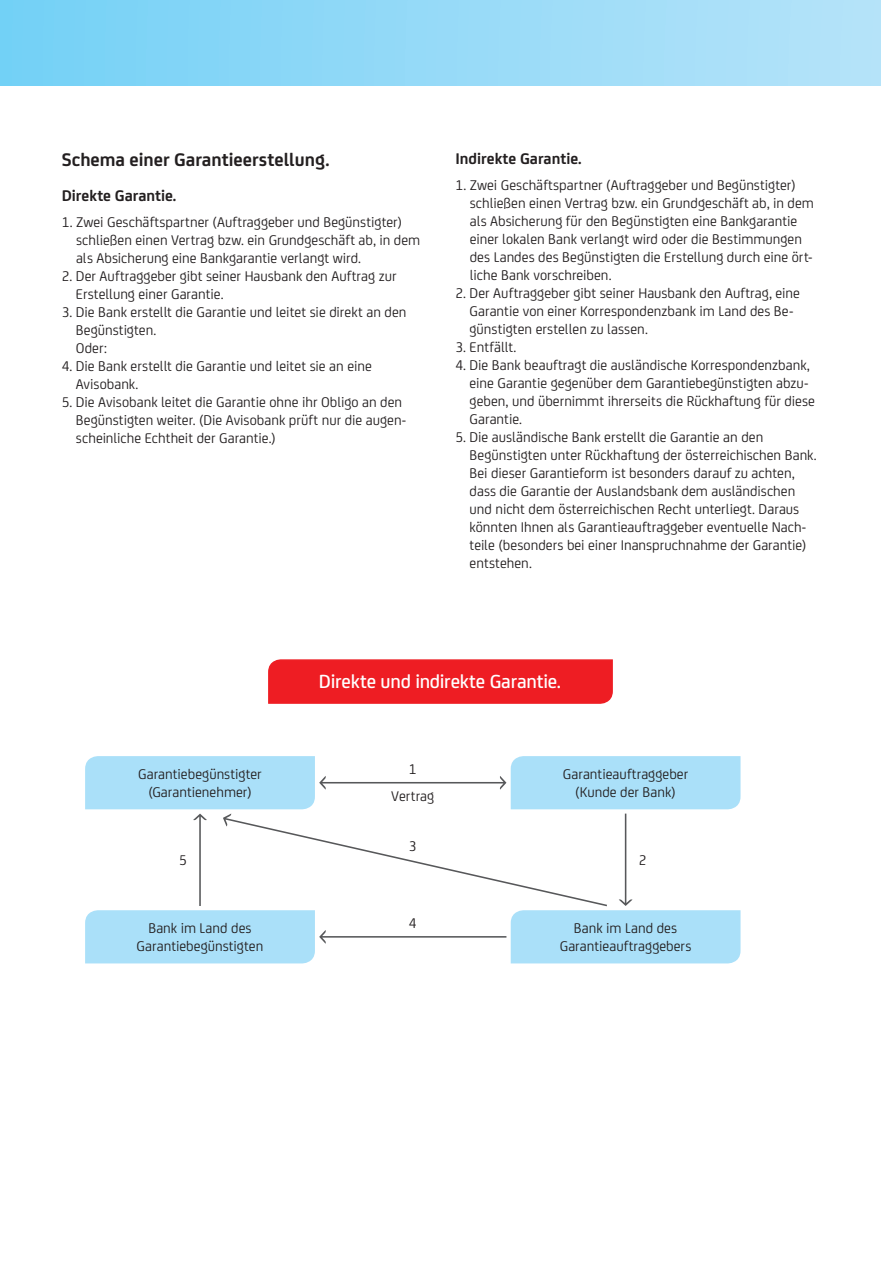
<style>
.page{position:relative;width:881px;height:1263px;background:#fff}
.page>*{position:absolute;margin:0;border:0;box-sizing:border-box;transform-origin:0 0}
.t1{font:500 20.25px "Uni Credit";letter-spacing:-.01em;color:#fff}
.t2{font:700 19.5px "Uni Credit";color:#231f20}
.t3{font:700 16.5px "Uni Credit";color:#231f20}
.t4{font:15px/18px "Uni Credit";color:#231f20}
</style>
<div class="page">
<div style="left:0;top:0;width:880px;height:85px;background:linear-gradient(to right,#74d1f6,#b6e3f9)"></div>
<div style="left:268px;top:659px;width:345px;height:45px;background:#ee1d23"></div>
<svg style="left:85px;top:756px;width:655px;height:207px"></svg>
<h2 class="t2" style="left:62px;top:145px;width:269px">Schema einer Garantieerstellung.</h2>
<p class="t3" style="left:62px;top:183px;width:116px">Direkte Garantie.</p>
<p class="t4" style="left:76px;top:212px;width:345px;text-indent:-14px">1. Zwei Geschäftspartner (Auftraggeber und Begünstigter) schließen einen Vertrag bzw. ein Grundgeschäft ab, in dem als Absicherung eine Bankgarantie verlangt wird.</p>
<p class="t4" style="left:76px;top:266px;width:322px;text-indent:-14px">2. Der Auftraggeber gibt seiner Hausbank den Auftrag zur<br>Erstellung einer Garantie.</p>
<p class="t4" style="left:76px;top:302px;width:332px;text-indent:-14px">3. Die Bank erstellt die Garantie und leitet sie direkt an den<br>Begünstigten.<br>Oder:</p>
<p class="t4" style="left:76px;top:356px;width:297px;text-indent:-14px">4. Die Bank erstellt die Garantie und leitet sie an eine<br>Avisobank.</p>
<p class="t4" style="left:76px;top:392px;width:332px;text-indent:-14px">5. Die Avisobank leitet die Garantie ohne ihr Obligo an den<br>Begünstigten weiter. (Die Avisobank prüft nur die augen&shy;scheinliche Echtheit der Garantie.)</p>
<p class="t3" style="left:455px;top:146px;width:128px">Indirekte Garantie.</p>
<p class="t4" style="left:469px;top:175px;width:345px;text-indent:-14px">1. Zwei Geschäftspartner (Auftraggeber und Begünstigter) schließen einen Vertrag bzw. ein Grundgeschäft ab, in dem als Absicherung für den Begünstigten eine Bankgarantie einer lokalen Bank verlangt wird oder die Bestimmungen des Landes des Begünstigten die Erstellung durch eine ört&shy;liche Bank vorschreiben.</p>
<p class="t4" style="left:469px;top:283px;width:332px;text-indent:-14px">2. Der Auftraggeber gibt seiner Hausbank den Auftrag, eine<br>Garantie von einer Korrespondenzbank im Land des Be&shy;günstigten erstellen zu lassen.</p>
<p class="t4" style="left:455px;top:337px;width:62px">3. Entfällt.</p>
<p class="t4" style="left:469px;top:355px;width:347px;text-indent:-14px">4. Die Bank beauftragt die ausländische Korrespondenzbank, eine Garantie gegenüber dem Garantiebegünstigten abzu&shy;geben, und übernimmt ihrerseits die Rückhaftung für diese Garantie.</p>
<p class="t4" style="left:469px;top:427px;width:348px;text-indent:-14px">5. Die ausländische Bank erstellt die Garantie an den Begünstigten unter Rückhaftung der österreichischen Bank.<br>Bei dieser Garantieform ist besonders darauf zu achten, dass die Garantie der Auslandsbank dem ausländischen und nicht dem österreichischen Recht unterliegt. Daraus könnten Ihnen als Garantieauftraggeber eventuelle Nach&shy;teile (besonders bei einer Inanspruchnahme der Garantie) entstehen.</p>
<p class="t4" style="left:138px;top:764px;width:125px;text-align:center">Garantiebegünstigter (Garantienehmer)</p>
<h1 class="t1" style="left:319px;top:667px;width:244px">Direkte und indirekte Garantie.</h1>
<p class="t4" style="left:391px;top:755px;width:45px;line-height:26.5px;text-align:center">1<br>Vertrag</p>
<p class="t4" style="left:409px;top:837px;width:9px">3</p>
<p class="t4" style="left:562px;top:764px;width:127px;text-align:center">Garantieauftraggeber (Kunde der Bank)</p>
<p class="t4" style="left:179px;top:850px;width:9px">5</p>
<p class="t4" style="left:638px;top:850px;width:9px">2</p>
<p class="t4" style="left:136px;top:918px;width:128px;text-align:center">Bank im Land des<br>Garantiebegünstigten</p>
<p class="t4" style="left:409px;top:913px;width:9px">4</p>
<p class="t4" style="left:559px;top:918px;width:133px;text-align:center">Bank im Land des<br>Garantieauftraggebers</p>
</div>
